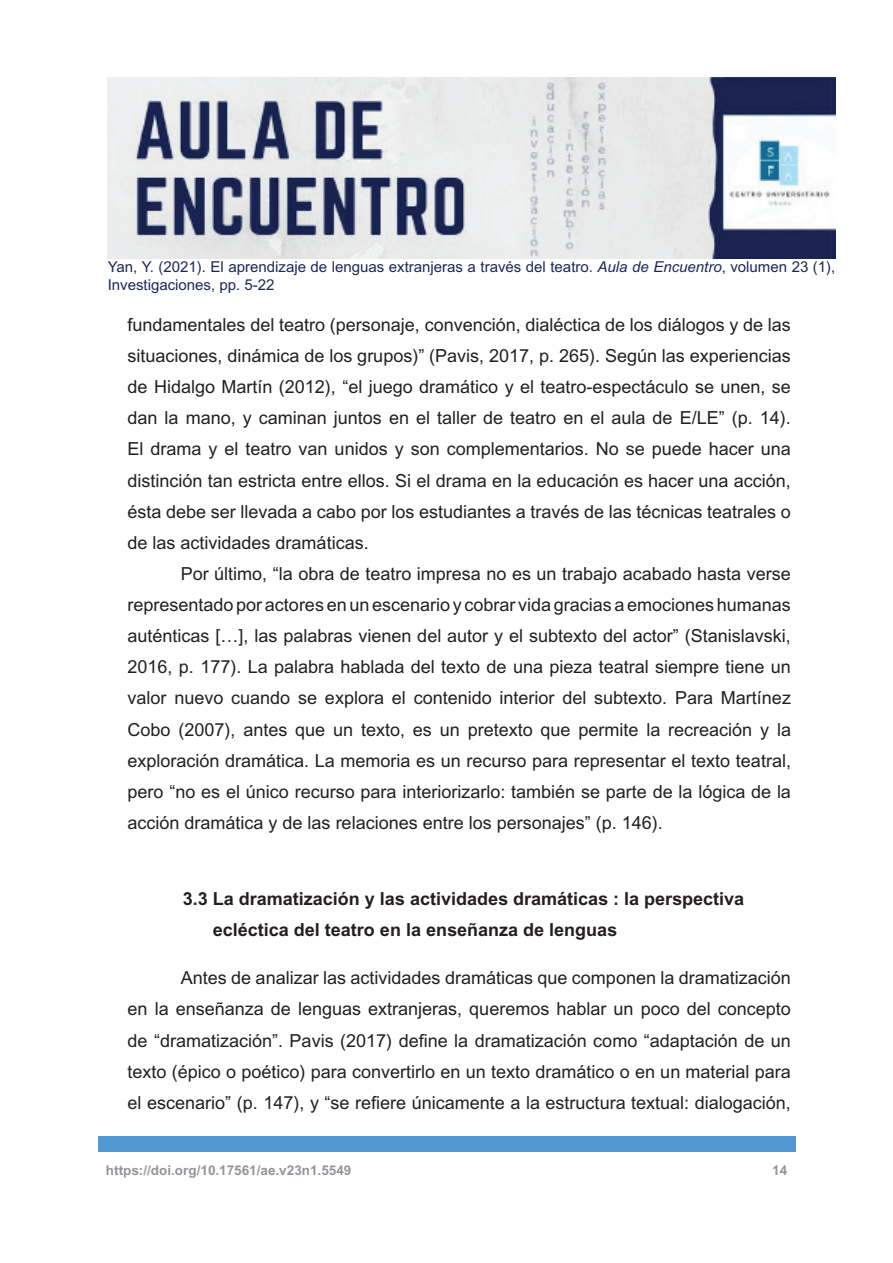
<style>
.page{position:relative;width:893px;height:1263px;background:#fff}
.page>*{position:absolute;margin:0;border:0;box-sizing:border-box;transform-origin:0 0}
.t1{font:18px/31px "Arial MT Std";color:#231f20;text-align:justify}
.t2{font:700 18px/31px "Arial MT Std";color:#231f20}
.t3{font:15px/18px "Arial MT Std";color:#1c275a}
.t4{font:700 13.5px "Arial MT Std";color:#939598}
.s1{font-style:italic}
</style>
<div class="page">
<img style="left:108px;top:77px;width:727px;height:182px">
<div style="left:98px;top:1136px;width:697px;height:16px;background:#5198d2"></div>
<p class="t3" style="left:108px;top:258px;width:729px">Yan, Y. (2021). El aprendizaje de lenguas extranjeras a través del teatro. <span class="s1">Aula de Encuentro</span>, volumen 23 (1),<br>Investigaciones, pp. 5-22</p>
<p class="t1" style="left:128px;top:309px;width:665px">fundamentales del teatro (personaje, convención, dialéctica de los diálogos y de las situaciones, dinámica de los grupos)” (Pavis, 2017, p. 265). Según las experiencias de Hidalgo Martín (2012), “el juego dramático y el teatro-espectáculo se unen, se dan la mano, y caminan juntos en el taller de teatro en el aula de E/LE” (p. 14).<br>El drama y el teatro van unidos y son complementarios. No se puede hacer una distinción tan estricta entre ellos. Si el drama en la educación es hacer una acción, ésta debe ser llevada a cabo por los estudiantes a través de las técnicas teatrales o de las actividades dramáticas.</p>
<p class="t1" style="left:128px;top:558px;width:665px;text-indent:53px">Por último, “la obra de teatro impresa no es un trabajo acabado hasta verse representado por actores en un escenario y cobrar vida gracias a emociones humanas auténticas […], las palabras vienen del autor y el subtexto del actor” (Stanislavski, 2016, p. 177). La palabra hablada del texto de una pieza teatral siempre tiene un valor nuevo cuando se explora el contenido interior del subtexto. Para Martínez Cobo (2007), antes que un texto, es un pretexto que permite la recreación y la exploración dramática. La memoria es un recurso para representar el texto teatral, pero “no es el único recurso para interiorizarlo: también se parte de la lógica de la acción dramática y de las relaciones entre los personajes” (p. 146).</p>
<p class="t2" style="left:213px;top:883px;width:533px;text-indent:-30px">3.3 La dramatización y las actividades dramáticas : la perspectiva ecléctica del teatro en la enseñanza de lenguas</p>
<p class="t1" style="left:128px;top:962px;width:665px;text-indent:53px">Antes de analizar las actividades dramáticas que componen la dramatización en la enseñanza de lenguas extranjeras, queremos hablar un poco del concepto de “dramatización”. Pavis (2017) define la dramatización como “adaptación de un texto (épico o poético) para convertirlo en un texto dramático o en un material para el escenario” (p. 147), y “se refiere únicamente a la estructura textual: dialogación,</p>
<p class="t4" style="left:106px;top:1162px;width:247px">https://doi.org/10.17561/ae.v23n1.5549</p>
<p class="t4" style="left:772px;top:1162px;width:17px">14</p>
</div>
